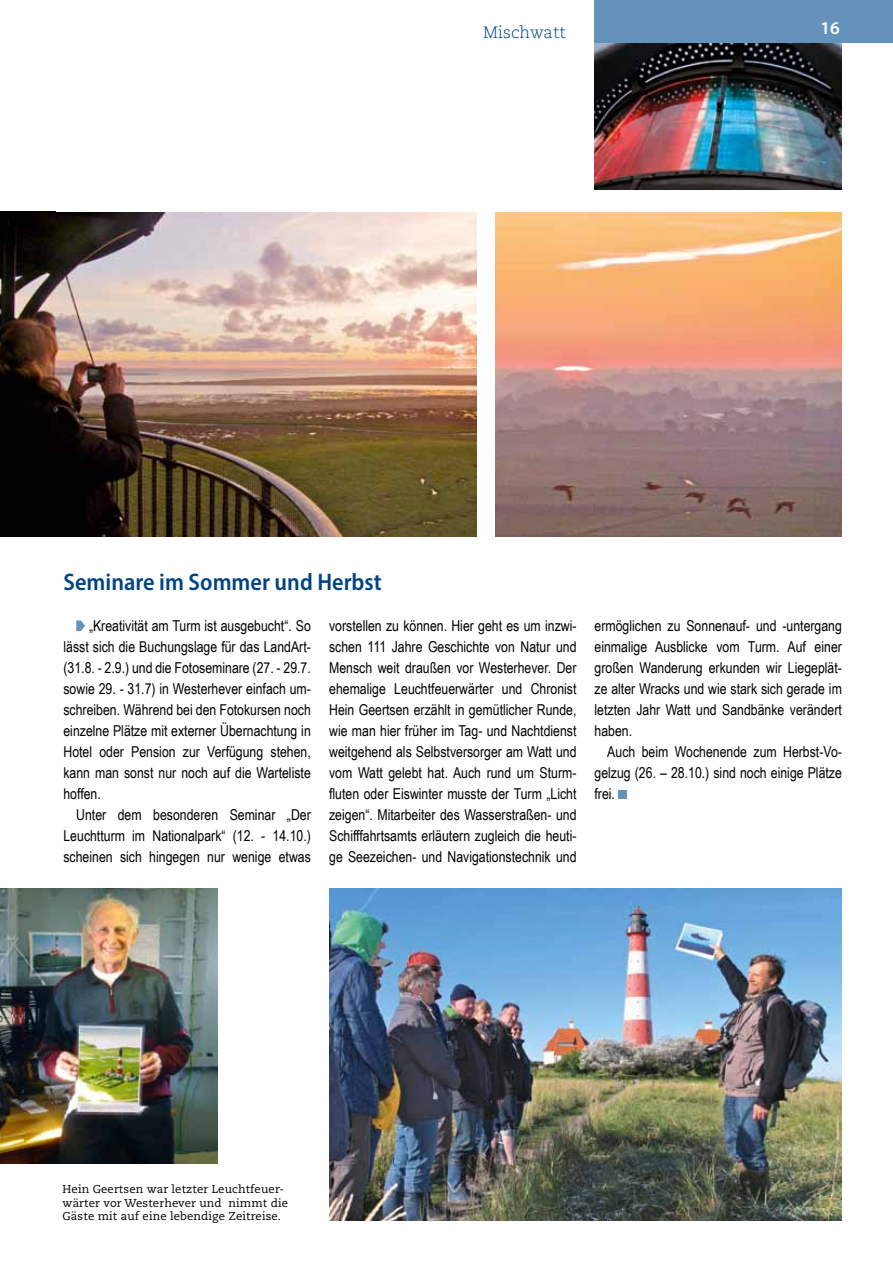
<style>
.page{position:relative;width:893px;height:1263px;background:#fff}
.page>*{position:absolute;margin:0;border:0;box-sizing:border-box;transform-origin:0 0}
.t1{font:600 semi-condensed 24px "Myriad Pro";color:#004483}
.t2{font:600 18px "Myriad Pro";color:#fff}
.t3{font:300 16.5px "Caecilia";color:#004483}
.t4{font:15px/21px "Arial Narrow";color:#000;text-align:justify}
.t5{font:11.4px/13.5px "Caecilia";letter-spacing:.01em;color:#000}
</style>
<div class="page">
<img style="left:0;top:888px;width:217px;height:275px">
<img style="left:595px;top:43px;width:247px;height:146px">
<img style="left:329px;top:888px;width:513px;height:332px">
<img style="left:0;top:211px;width:476px;height:325px">
<img style="left:495px;top:212px;width:347px;height:324px">
<svg style="left:76px;top:620px;width:9px;height:11px"></svg>
<div style="left:618px;top:791px;width:9px;height:8px;background:#6492ba"></div>
<div style="left:595px;top:0;width:298px;height:43px;background:#6492ba"></div>
<p class="t3" style="left:483px;top:23px;width:84px">Mischwatt</p>
<p class="t2" style="left:820px;top:16px;width:21px">16</p>
<h1 class="t1" style="left:63px;top:567px;width:320px">Seminare im Sommer und Herbst</h1>
<p class="t4" style="left:63px;top:615px;width:249px;text-indent:26px">„Kreativität am Turm ist ausgebucht“. So lässt sich die Buchungslage für das LandArt-(31.8. - 2.9.) und die Fotoseminare (27. - 29.7. sowie 29. - 31.7) in Westerhever einfach um&shy;schreiben. Während bei den Fotokursen noch einzelne Plätze mit externer Übernachtung in Hotel oder Pension zur Verfügung stehen, kann man sonst nur noch auf die Warteliste hoffen.</p>
<p class="t4" style="left:63px;top:804px;width:249px;text-indent:13px">Unter dem besonderen Seminar „Der Leuchtturm im Nationalpark“ (12. - 14.10.) scheinen sich hingegen nur wenige etwas</p>
<p class="t4" style="left:329px;top:615px;width:249px">vorstellen zu können. Hier geht es um inzwi&shy;schen 111 Jahre Geschichte von Natur und Mensch weit draußen vor Westerhever. Der ehemalige Leuchtfeuerwärter und Chronist Hein Geertsen erzählt in gemütlicher Runde, wie man hier früher im Tag- und Nachtdienst weitgehend als Selbstversorger am Watt und vom Watt gelebt hat. Auch rund um Sturm&shy;fluten oder Eiswinter musste der Turm „Licht zeigen“. Mitarbeiter des Wasserstraßen- und Schifffahrtsamts erläutern zugleich die heuti&shy;ge Seezeichen- und Navigationstechnik und</p>
<p class="t4" style="left:595px;top:615px;width:249px">ermöglichen zu Sonnenauf- und -untergang einmalige Ausblicke vom Turm. Auf einer großen Wanderung erkunden wir Liegeplät&shy;ze alter Wracks und wie stark sich gerade im letzten Jahr Watt und Sandbänke verändert haben.</p>
<p class="t4" style="left:595px;top:741px;width:249px;text-indent:13px">Auch beim Wochenende zum Herbst-Vo&shy;gelzug (26. – 28.10.) sind noch einige Plätze frei.</p>
<p class="t5" style="left:63px;top:1183px;width:227px">Hein Geertsen war letzter Leuchtfeuer&shy;wärter vor Westerhever und nimmt die<br>Gäste mit auf eine lebendige Zeitreise.</p>
</div>
